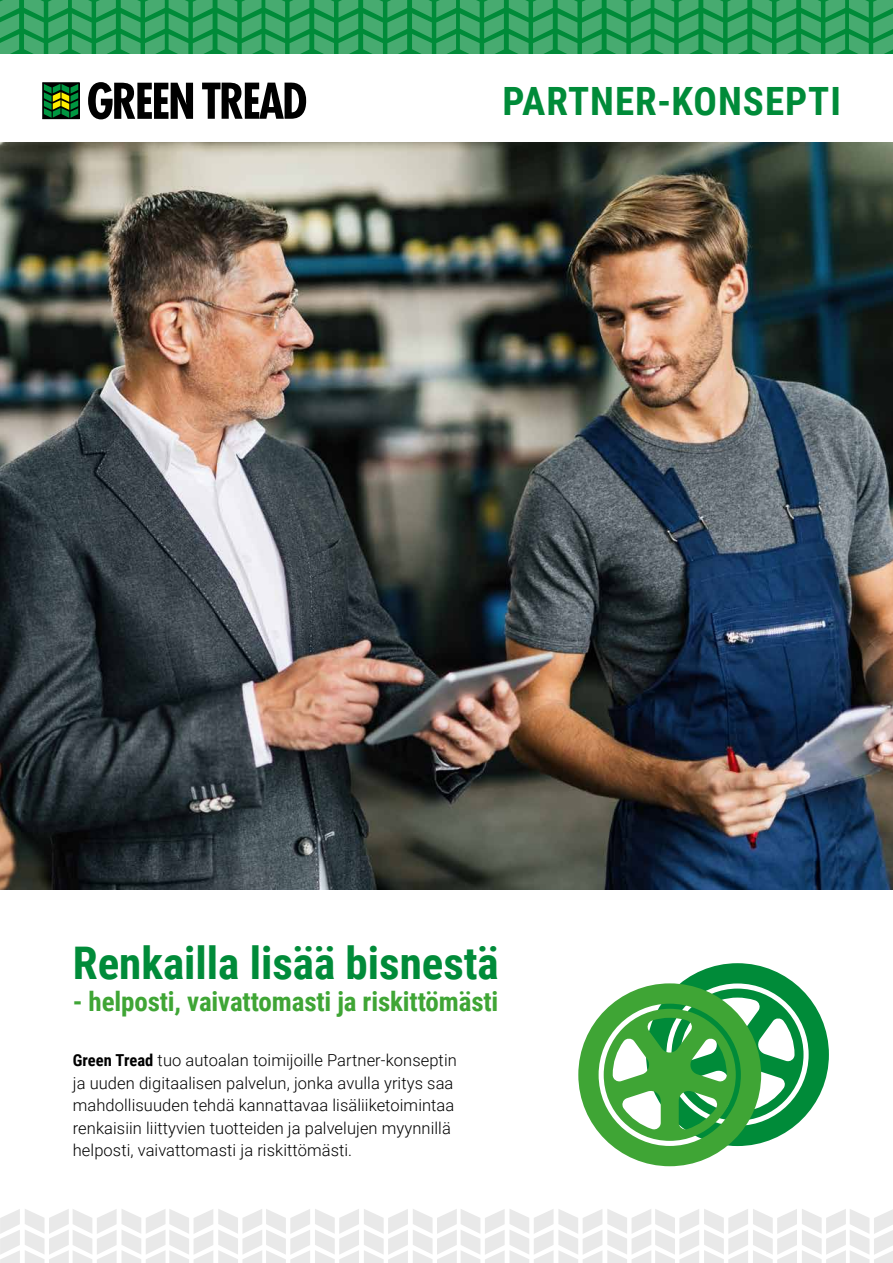
<style>
.page{position:relative;width:893px;height:1263px;background:#fff}
.page>*{position:absolute;margin:0;border:0;box-sizing:border-box;transform-origin:0 0}
.t1{font:700 45px "Roboto Condensed";color:#008b39}
.t2{font:700 39px "Roboto Condensed";letter-spacing:.025em;color:#008b39}
.t3{font:700 27px "Roboto Condensed";letter-spacing:-.005em;color:#3fa535}
.t4{font:300 16.5px/22.5px "Roboto";letter-spacing:.005em;color:#000}
.s1{font-family:"Roboto Condensed";font-weight:700}
</style>
<div class="page">
<img style="left:0;top:142px;width:893px;height:747px">
<div style="left:42px;top:82px;width:38px;height:37px;border:1px solid #000"></div>
<svg style="left:44px;top:84px;width:34px;height:34px"></svg>
<svg style="left:202px;top:82px;width:104px;height:37px"></svg>
<svg style="left:88px;top:82px;width:105px;height:37px"></svg>
<svg style="left:0;top:0;width:893px;height:54px"></svg>
<svg style="left:0;top:1209px;width:893px;height:54px"></svg>
<svg style="left:578px;top:963px;width:251px;height:203px"></svg>
<h2 class="t2" style="left:502px;top:73px;width:340px">PARTNER-KONSEPTI</h2>
<h1 class="t1" style="left:73px;top:931px;width:427px">Renkailla lisää bisnestä</h1>
<h3 class="t3" style="left:73px;top:983px;width:427px">- helposti, vaivattomasti ja riskittömästi</h3>
<p class="t4" style="left:73px;top:1048px;width:386px"><span class="s1">Green Tread</span> tuo autoalan toimijoille Partner-konseptin ja uuden digitaalisen palvelun, jonka avulla yritys saa mahdollisuuden tehdä kannattavaa lisäliiketoimintaa renkaisiin liittyvien tuotteiden ja palvelujen myynnillä helposti, vaivattomasti ja riskittömästi.</p>
</div>
